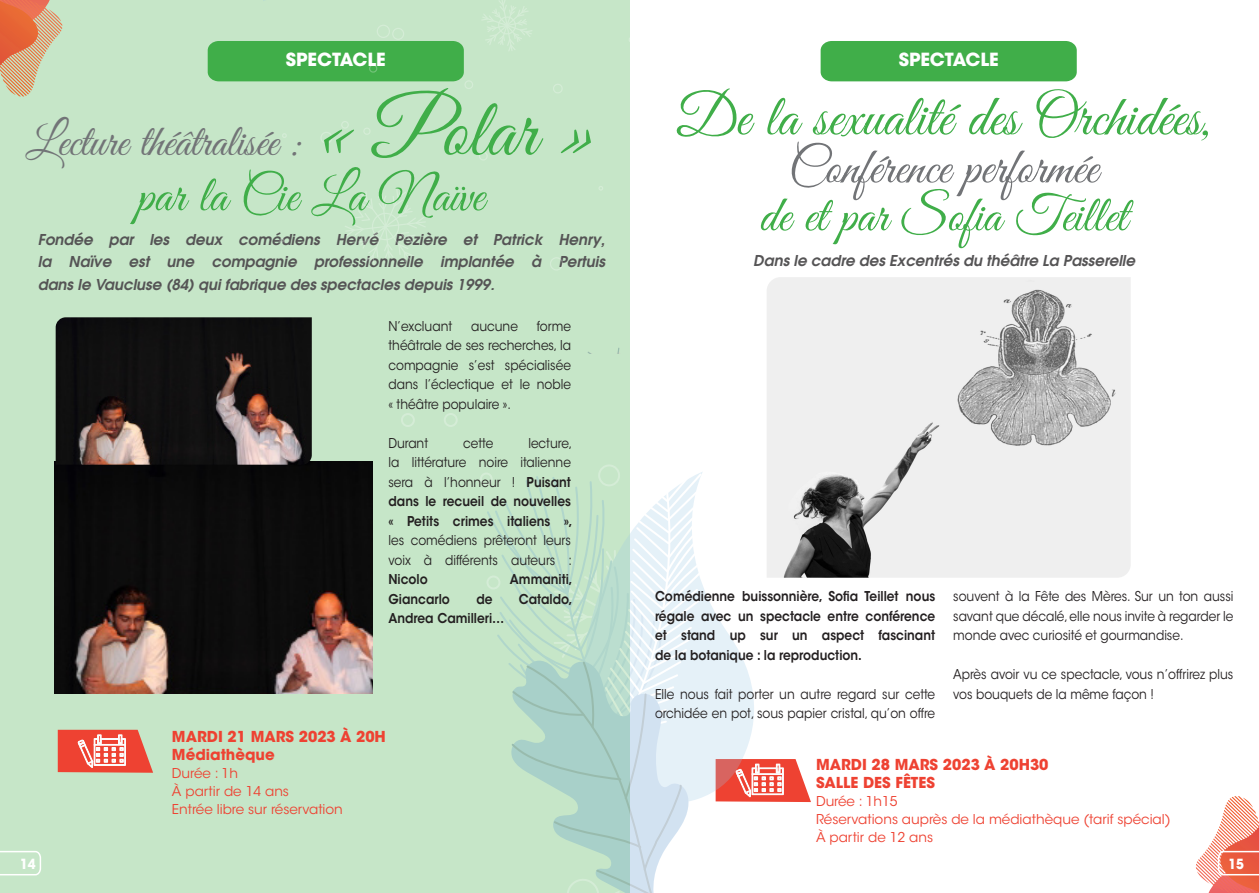
<style>
.page{position:relative;width:1259px;height:893px;background:#fff}
.page>*{position:absolute;margin:0;border:0;box-sizing:border-box;transform-origin:0 0}
.t1{font:58.5px "Great Vibes";color:#40ae49}
.t2{font:51px "Great Vibes";color:#40ae49}
.t3{font:51px "Great Vibes";color:#727477}
.t4{font:45px "Great Vibes";color:#727477}
.t5{font:700 18px "ITC Avant Garde Std";color:#fff}
.t6{font:italic 600 15px/22.5px "Avant Garde LT";color:#555455;text-align:justify}
.t7{font:700 15px/18px "ITC Avant Garde Std";color:#ee4232}
.t8{font:700 13.95px "Avant Garde LT";color:#fff;scale:.9 1}
.t9{font:13.5px/19.5px "ITC Avant Garde Std";color:#231f20;scale:.9 1}
.t10{font:600 13.5px/19.5px "ITC Avant Garde Std";color:#231f20;text-align:justify;scale:.9 1}
.t11{font:13.5px/18px "ITC Avant Garde Std";color:#ee4232}
.s1{font-size:82.5px;color:#40ae49}
.s2{font-weight:600}
</style>
<div class="page">
<div style="left:0;top:0;width:629px;height:893px;background:#c6e6c8"></div>
<svg style="left:0;top:0;width:62px;height:96px"></svg>
<svg style="left:0;top:851px;width:41px;height:25px"></svg>
<svg style="left:1195px;top:796px;width:64px;height:97px"></svg>
<img style="left:767px;top:277px;width:363px;height:301px">
<svg style="left:768px;top:759px;width:43px;height:43px"></svg>
<img style="left:55px;top:461px;width:317px;height:233px">
<div style="left:820px;top:41px;width:256px;height:40px;background:#40ae49"></div>
<img style="left:56px;top:317px;width:256px;height:148px">
<div style="left:480px;top:472px;width:13px;height:13px;border:2px solid #fff;border-radius:50%"></div>
<svg style="left:704px;top:472px;width:64px;height:330px"></svg>
<div style="left:443px;top:413px;width:15px;height:14px;border:2px solid #fff;border-radius:50%"></div>
<div style="left:401px;top:413px;width:14px;height:14px;border:2px solid #fff;border-radius:50%"></div>
<svg style="left:485px;top:397px;width:219px;height:496px"></svg>
<div style="left:341px;top:121px;width:8px;height:8px;border:1px solid #fff;border-radius:50%"></div>
<div style="left:320px;top:132px;width:12px;height:12px;border:1px solid #fff;border-radius:50%"></div>
<svg style="left:364px;top:128px;width:6px;height:7px"></svg>
<svg style="left:345px;top:188px;width:80px;height:76px"></svg>
<svg style="left:553px;top:84px;width:9px;height:9px"></svg>
<svg style="left:479px;top:152px;width:8px;height:8px"></svg>
<svg style="left:587px;top:345px;width:43px;height:8px"></svg>
<div style="left:549px;top:257px;width:14px;height:14px;border:1px solid #fff;border-radius:50%"></div>
<svg style="left:208px;top:0;width:324px;height:89px"></svg>
<div style="left:376px;top:24px;width:14px;height:14px;border:1px solid #fff;border-radius:50%"></div>
<svg style="left:58px;top:730px;width:95px;height:43px;background:#ec6f60"></svg>
<p class="t5" style="left:286px;top:48px;width:101px">SPECTACLE</p>
<p class="t4" style="left:26px;top:117px;width:571px">Lecture théâtralisée : <span class="s1">« Polar »</span></p>
<p class="t2" style="left:137px;top:167px;width:348px">par la Cie La Naïve</p>
<p class="t6" style="left:38px;top:228px;width:568px">Fondée par les deux comédiens Hervé Pezière et Patrick Henry, la Naïve est une compagnie professionnelle implantée à Pertuis dans le Vaucluse (84) qui fabrique des spectacles depuis 1999.</p>
<p class="t9" style="left:388px;top:316px;width:204px;text-align:justify;text-indent:148px">forme théâtrale de ses recherches, la compagnie s’est spécialisée dans l’éclectique et le noble « théâtre populaire ».</p>
<p class="t9" style="left:388px;top:433px;width:46px">Durant</p>
<p class="t9" style="left:463px;top:433px;width:35px">cette</p>
<p class="t9" style="left:388px;top:316px;width:72px">N’excluant</p>
<p class="t9" style="left:471px;top:316px;width:54px">aucune</p>
<p class="t9" style="left:388px;top:433px;width:206px;text-indent:140px">lecture, la littérature noire italienne sera à l’honneur ! <span class="s2">Puisant dans le recueil de nouvelles « Petits crimes italiens », </span>les comédiens prêteront leurs voix à différents auteurs :<br><span class="s2">Nicolo</span></p>
<p class="t10" style="left:510px;top:569px;width:71px">Ammaniti,</p>
<p class="t10" style="left:388px;top:589px;width:70px">Giancarlo</p>
<p class="t10" style="left:476px;top:589px;width:19px">de</p>
<p class="t10" style="left:519px;top:589px;width:61px">Cataldo,</p>
<p class="t10" style="left:388px;top:608px;width:130px">Andrea Camilleri…</p>
<p class="t7" style="left:172px;top:727px;width:215px">MARDI 21 MARS 2023 À 20H<br>Médiathèque</p>
<p class="t11" style="left:172px;top:764px;width:172px">Durée : 1h<br>À partir de 14 ans<br>Entrée libre sur réservation</p>
<p class="t5" style="left:898px;top:48px;width:101px">SPECTACLE</p>
<p class="t1" style="left:676px;top:85px;width:535px">De la sexualité des Orchidées,</p>
<p class="t3" style="left:788px;top:139px;width:311px">Conférence performée</p>
<p class="t2" style="left:759px;top:187px;width:369px">de et par Sofia Teillet</p>
<p class="t6" style="left:753px;top:249px;width:383px">Dans le cadre des Excentrés du théâtre La Passerelle</p>
<p class="t10" style="left:655px;top:586px;width:313px">Comédienne buissonnière, Sofia Teillet nous régale avec un spectacle entre conférence et stand up sur un aspect fascinant de la botanique : la reproduction.</p>
<p class="t9" style="left:655px;top:684px;width:313px">Elle nous fait porter un autre regard sur cette orchidée en pot, sous papier cristal, qu’on offre</p>
<p class="t9" style="left:953px;top:587px;width:313px;text-align:justify">souvent à la Fête des Mères. Sur un ton aussi savant que décalé, elle nous invite à regarder le monde avec curiosité et gourmandise.</p>
<p class="t9" style="left:953px;top:665px;width:313px">Après avoir vu ce spectacle, vous n’offrirez plus vos bouquets de la même façon !</p>
<p class="t7" style="left:816px;top:755px;width:234px">MARDI 28 MARS 2023 À 20H30</p>
<p class="t7" style="left:816px;top:773px;width:120px">SALLE DES FÊTES</p>
<p class="t11" style="left:816px;top:792px;width:356px">Durée : 1h15<br>Réservations auprès de la médiathèque (tarif spécial)<br>À partir de 12 ans</p>
<p class="t8" style="left:20px;top:855px;width:19px">14</p>
<p class="t8" style="left:1228px;top:855px;width:19px">15</p>
</div>
